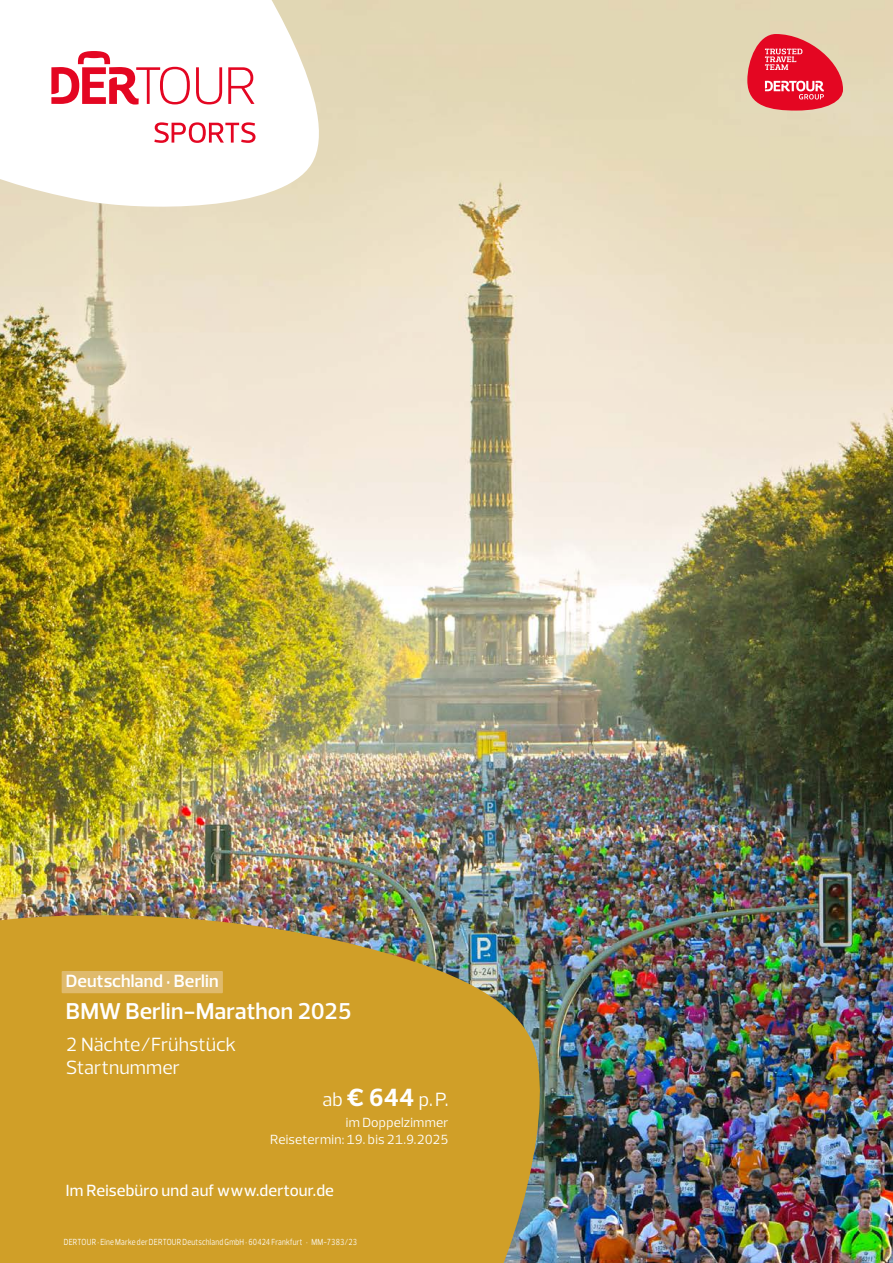
<style>
.page{position:relative;width:893px;height:1263px;background:#fff}
.page>*{position:absolute;margin:0;border:0;box-sizing:border-box;transform-origin:0 0}
.t1{font:600 23.4px "Prelo";letter-spacing:.005em;color:#fff}
.t2{font:19.5px/23.4px "Prelo";color:#fff}
.t3{font:600 18px "Prelo";letter-spacing:.005em;color:#fff}
.t4{font:500 16.5px "Prelo";letter-spacing:.01em;color:#fff}
.t5{font:13.5px/16.5px "Prelo";letter-spacing:.015em;color:#fff;text-align:right}
.t6{font:9px "Prelo";letter-spacing:.03em;color:#fff;scale:.8 1}
.s1{font-weight:700;font-size:25.35px}
</style>
<div class="page">
<img style="left:0;top:0;width:893px;height:1263px">
<svg style="left:0;top:909px;width:553px;height:354px;background:#c29932"></svg>
<svg style="left:747px;top:34px;width:96px;height:77px;background:#e54b56"></svg>
<svg style="left:0;top:0;width:332px;height:211px"></svg>
<svg style="left:154px;top:122px;width:102px;height:21px"></svg>
<svg style="left:51px;top:51px;width:139px;height:54px"></svg>
<svg style="left:196px;top:67px;width:26px;height:37px"></svg>
<svg style="left:228px;top:67px;width:26px;height:37px"></svg>
<div style="left:62px;top:971px;width:161px;height:22px;background:#dfba6c"></div>
<h3 class="t3" style="left:66px;top:970px;width:154px">Deutschland • Berlin</h3>
<h1 class="t1" style="left:66px;top:996px;width:287px">BMW Berlin-Marathon 2025</h1>
<h2 class="t2" style="left:66px;top:1033px;width:172px">2 Nächte/Frühstück<br>Startnummer</h2>
<h2 class="t2" style="left:323px;top:1088px;width:128px">ab <span class="s1">€ 644</span> p.P.</h2>
<h3 class="t5" style="left:270px;top:1114px;width:180px">im Doppelzimmer<br>Reisetermin: 19. bis 21.9.2025</h3>
<h3 class="t4" style="left:66px;top:1180px;width:270px">Im Reisebüro und auf www.dertour.de</h3>
<p class="t6" style="left:64px;top:1236px;width:368px">DERTOUR · Eine Marke der DERTOUR Deutschland GmbH · 60424 Frankfurt · MM-7383/23</p>
</div>
